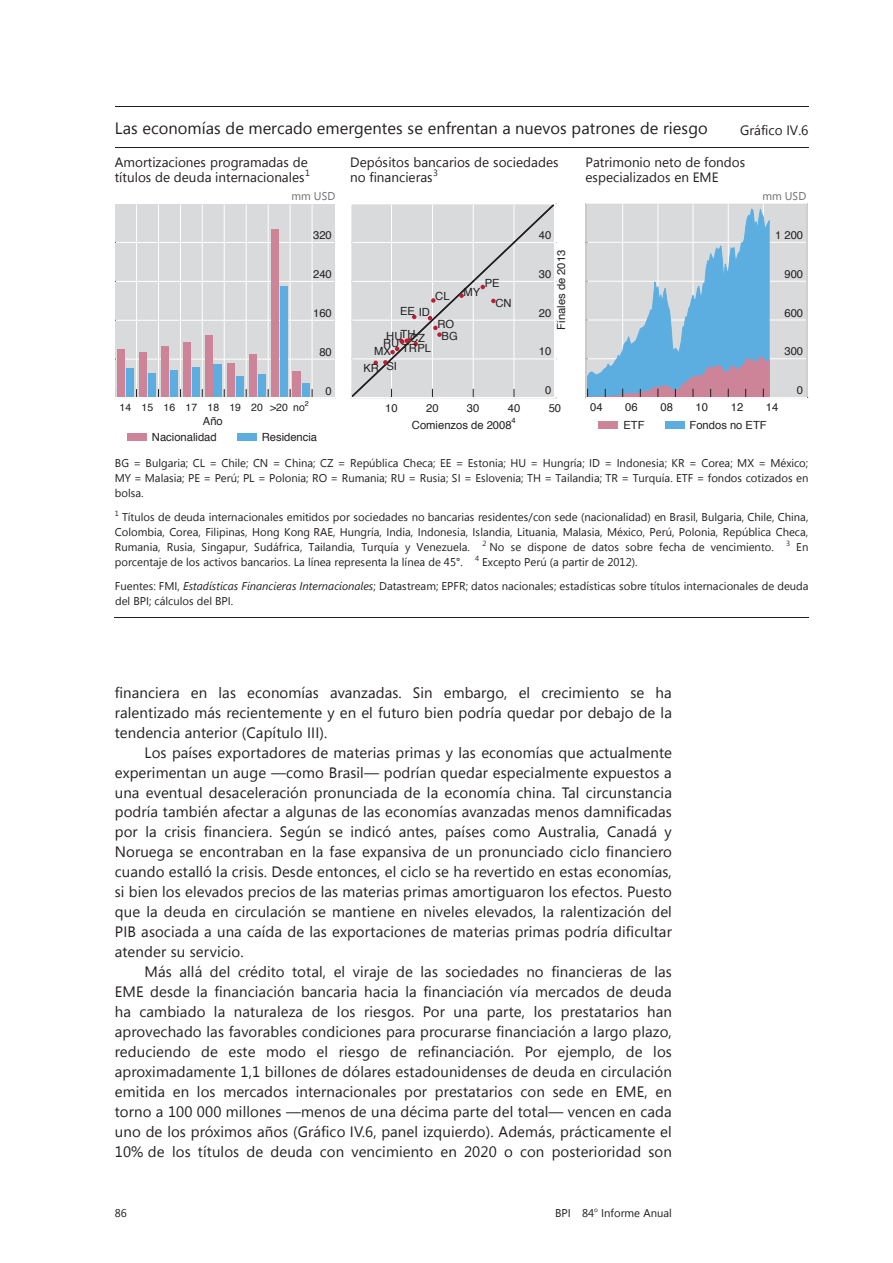
<style>
.page{position:relative;width:893px;height:1263px;background:#fff}
.page>*{position:absolute;margin:0;border:0;box-sizing:border-box;transform-origin:0 0}
.t1{font:16.5px/21.9px "Segoe UI";color:#231f20}
.t2{font:15px/20px "Segoe UI";letter-spacing:.005em;color:#231f20;text-align:justify}
.t3{font:13.5px/15px "Segoe UI";color:#231f20}
.t4{font:11.25px/15px "Segoe UI";color:#231f20;text-align:justify}
.t5{font:11.25px/14.9px "Helvetica";color:#231f20}
.t6{font:11.25px "Segoe UI";color:#6c6d70}
.t7{font:10.5px "Helvetica";color:#231f20}
.t8{font:9px "Segoe UI";color:#231f20}
.t9{font:7.65px "Helvetica";color:#231f20}
.t10{font:7.5px "Segoe UI";color:#231f20}
.t11{font:7.2px "Helvetica";color:#231f20}
.t12{font:6.6px "Segoe UI";color:#231f20}
.s1{font-style:italic}
</style>
<div class="page">
<hr style="left:115px;top:106px;width:693px;height:1px;background:#231f20">
<hr style="left:115px;top:147px;width:471px;height:1px;background:#231f20">
<hr style="left:586px;top:147px;width:125px;height:1px;background:#231f20">
<hr style="left:711px;top:147px;width:97px;height:1px;background:#231f20">
<hr style="left:114px;top:617px;width:694px;height:1px;background:#231f20">
<svg style="left:115px;top:204px;width:221px;height:195px;background:#d2d1d7"></svg>
<div style="left:127px;top:433px;width:19px;height:8px;background:#cd8498"></div>
<div style="left:237px;top:433px;width:19px;height:8px;background:#5daee0"></div>
<svg style="left:352px;top:203px;width:204px;height:193px;background:#d8d7d9"></svg>
<div style="left:350px;top:203px;width:205px;height:195px;border:1px solid #fff"></div>
<svg style="left:585px;top:203px;width:223px;height:195px;background:#acc4d9"></svg>
<div style="left:586px;top:203px;width:221px;height:195px;border:1px solid #fff"></div>
<div style="left:599px;top:421px;width:19px;height:8px;background:#cd8498"></div>
<div style="left:665px;top:421px;width:19px;height:8px;background:#5daee0"></div>
<p class="t1" style="left:115px;top:117px;width:594px">Las economías de mercado emergentes se enfrentan a nuevos patrones de riesgo</p>
<p class="t3" style="left:740px;top:122px;width:70px">Gráfico IV.6</p>
<p class="t3" style="left:115px;top:155px;width:195px">Amortizaciones programadas de títulos de deuda internacionales</p>
<p class="t8" style="left:305px;top:166px;width:6px">1</p>
<p class="t3" style="left:350px;top:155px;width:210px">Depósitos bancarios de sociedades no financieras</p>
<p class="t3" style="left:585px;top:155px;width:161px">Patrimonio neto de fondos especializados en EME</p>
<p class="t8" style="left:433px;top:166px;width:6px">3</p>
<p class="t6" style="left:291px;top:189px;width:46px">mm USD</p>
<p class="t6" style="left:762px;top:189px;width:46px">mm USD</p>
<p class="t5" style="left:313px;top:228px;width:20px">320</p>
<p class="t5" style="left:539px;top:228px;width:14px">40</p>
<p class="t5" style="left:775px;top:228px;width:30px">1 200</p>
<p class="t5" style="left:313px;top:267px;width:20px">240</p>
<p class="t5" style="left:313px;top:306px;width:20px">160</p>
<p class="t5" style="left:319px;top:345px;width:14px">80</p>
<p class="t5" style="left:485px;top:276px;width:16px">PE</p>
<p class="t5" style="left:463px;top:285px;width:18px">MY</p>
<p class="t5" style="left:435px;top:289px;width:16px">CL</p>
<p class="t5" style="left:495px;top:296px;width:18px">CN</p>
<p class="t5" style="left:400px;top:304px;width:16px">EE</p>
<p class="t5" style="left:386px;top:329px;width:18px">HU</p>
<p class="t5" style="left:419px;top:305px;width:13px">ID</p>
<p class="t5" style="left:437px;top:317px;width:18px">RO</p>
<p class="t5" style="left:401px;top:327px;width:16px">TH</p>
<p class="t5" style="left:442px;top:329px;width:18px">BG</p>
<p class="t5" style="left:410px;top:331px;width:16px">CZ</p>
<p class="t5" style="left:383px;top:332px;width:18px;line-height:23.2px;text-align:center">RU<br>SI</p>
<p class="t5" style="left:402px;top:341px;width:30px">TRPL</p>
<p class="t5" style="left:374px;top:344px;width:18px">MX</p>
<p class="t5" style="left:363px;top:361px;width:17px">KR</p>
<p class="t5" style="left:554px;top:330px;width:81px;rotate:-90deg">Finales de 2013</p>
<p class="t5" style="left:539px;top:267px;width:14px">30</p>
<p class="t5" style="left:539px;top:306px;width:14px">20</p>
<p class="t5" style="left:539px;top:344px;width:14px">10</p>
<p class="t5" style="left:784px;top:267px;width:20px">900</p>
<p class="t5" style="left:784px;top:306px;width:20px">600</p>
<p class="t5" style="left:784px;top:344px;width:20px">300</p>
<p class="t5" style="left:326px;top:383px;width:8px">0</p>
<p class="t5" style="left:545px;top:383px;width:8px">0</p>
<p class="t5" style="left:797px;top:383px;width:8px">0</p>
<p class="t11" style="left:305px;top:398px;width:5px">2</p>
<p class="t7" style="left:120px;top:399px;width:187px">14 15 16 17 18 19 20 &gt;20 no</p>
<p class="t5" style="left:152px;top:413px;width:72px;line-height:16px;text-indent:51px">Año<br>Nacionalidad</p>
<p class="t5" style="left:262px;top:430px;width:57px">Residencia</p>
<p class="t5" style="left:385px;top:401px;width:14px">10</p>
<p class="t5" style="left:426px;top:401px;width:14px">20</p>
<p class="t5" style="left:467px;top:401px;width:14px">30</p>
<p class="t5" style="left:508px;top:401px;width:14px">40</p>
<p class="t5" style="left:549px;top:401px;width:14px">50</p>
<p class="t5" style="left:412px;top:418px;width:101px">Comienzos de 2008</p>
<p class="t9" style="left:512px;top:414px;width:6px">4</p>
<p class="t5" style="left:590px;top:400px;width:14px">04</p>
<p class="t5" style="left:625px;top:400px;width:14px">06</p>
<p class="t5" style="left:660px;top:400px;width:14px">08</p>
<p class="t5" style="left:696px;top:400px;width:14px">10</p>
<p class="t5" style="left:731px;top:400px;width:14px">12</p>
<p class="t5" style="left:766px;top:400px;width:14px">14</p>
<p class="t5" style="left:623px;top:418px;width:23px">ETF</p>
<p class="t5" style="left:690px;top:418px;width:79px">Fondos no ETF</p>
<p class="t4" style="left:115px;top:456px;width:695px">BG = Bulgaria; CL = Chile; CN = China; CZ = República Checa; EE = Estonia; HU = Hungría; ID = Indonesia; KR = Corea; MX = México; MY = Malasia; PE = Perú; PL = Polonia; RO = Rumania; RU = Rusia; SI = Eslovenia; TH = Tailandia; TR = Turquía. ETF = fondos cotizados en bolsa.</p>
<p class="t10" style="left:115px;top:508px;width:6px">1</p>
<p class="t4" style="left:115px;top:509px;width:695px;text-indent:7px">Títulos de deuda internacionales emitidos por sociedades no bancarias residentes/con sede (nacionalidad) en Brasil, Bulgaria, Chile, China, Colombia, Corea, Filipinas, Hong Kong RAE, Hungría, India, Indonesia, Islandia, Lituania, Malasia, México, Perú, Polonia, República Checa, Rumania, Rusia, Singapur, Sudáfrica, Tailandia, Turquía y Venezuela.</p>
<p class="t10" style="left:482px;top:538px;width:6px">2</p>
<p class="t4" style="left:490px;top:539px;width:286px">No se dispone de datos sobre fecha de vencimiento.</p>
<p class="t10" style="left:786px;top:538px;width:6px">3</p>
<p class="t4" style="left:796px;top:539px;width:14px">En</p>
<p class="t4" style="left:115px;top:554px;width:349px">porcentaje de los activos bancarios. La línea representa la línea de 45°.</p>
<p class="t10" style="left:475px;top:553px;width:6px">4</p>
<p class="t4" style="left:115px;top:550px;width:695px;line-height:24px;text-indent:367px">Excepto Perú (a partir de 2012).<br>Fuentes: FMI, <span class="s1">Estadísticas Financieras Internacionales</span>; Datastream; EPFR; datos nacionales; estadísticas sobre títulos internacionales de deuda</p>
<p class="t4" style="left:115px;top:593px;width:120px">del BPI; cálculos del BPI.</p>
<p class="t2" style="left:115px;top:682px;width:559px">financiera en las economías avanzadas. Sin embargo, el crecimiento se ha ralentizado más recientemente y en el futuro bien podría quedar por debajo de la tendencia anterior (Capítulo III).</p>
<p class="t2" style="left:115px;top:742px;width:559px;text-indent:30px">Los países exportadores de materias primas y las economías que actualmente experimentan un auge —como Brasil— podrían quedar especialmente expuestos a una eventual desaceleración pronunciada de la economía china. Tal circunstancia podría también afectar a algunas de las economías avanzadas menos damnificadas por la crisis financiera. Según se indicó antes, países como Australia, Canadá y Noruega se encontraban en la fase expansiva de un pronunciado ciclo financiero cuando estalló la crisis. Desde entonces, el ciclo se ha revertido en estas economías, si bien los elevados precios de las materias primas amortiguaron los efectos. Puesto que la deuda en circulación se mantiene en niveles elevados, la ralentización del PIB asociada a una caída de las exportaciones de materias primas podría dificultar atender su servicio.</p>
<p class="t2" style="left:115px;top:961px;width:559px;text-indent:30px">Más allá del crédito total, el viraje de las sociedades no financieras de las EME desde la financiación bancaria hacia la financiación vía mercados de deuda ha cambiado la naturaleza de los riesgos. Por una parte, los prestatarios han aprovechado las favorables condiciones para procurarse financiación a largo plazo, reduciendo de este modo el riesgo de refinanciación. Por ejemplo, de los aproximadamente 1,1 billones de dólares estadounidenses de deuda en circulación emitida en los mercados internacionales por prestatarios con sede en EME, en torno a 100 000 millones —menos de una décima parte del total— vencen en cada uno de los próximos años (Gráfico IV.6, panel izquierdo). Además, prácticamente el 10% de los títulos de deuda con vencimiento en 2020 o con posterioridad son</p>
<p class="t1" style="left:115px;top:704px;width:538px">Las ventajas demográficas para los precios de la vivienda se convierten en desventajas</p>
<p class="t3" style="left:115px;top:759px;width:130px">Puntos básicos al año</p>
<p class="t5" style="left:124px;top:981px;width:17px">KR</p>
<p class="t5" style="left:160px;top:981px;width:15px">JP</p>
<p class="t5" style="left:194px;top:981px;width:16px">PT</p>
<p class="t5" style="left:228px;top:981px;width:17px">DE</p>
<p class="t5" style="left:266px;top:981px;width:11px">IT</p>
<p class="t5" style="left:297px;top:981px;width:18px">GR</p>
<p class="t5" style="left:335px;top:981px;width:11px">FI</p>
<p class="t5" style="left:367px;top:981px;width:17px">ES</p>
<p class="t5" style="left:401px;top:981px;width:17px">DK</p>
<p class="t5" style="left:436px;top:981px;width:16px">NL</p>
<p class="t5" style="left:471px;top:981px;width:16px">FR</p>
<p class="t5" style="left:505px;top:981px;width:17px">BE</p>
<p class="t5" style="left:539px;top:981px;width:18px">CH</p>
<p class="t5" style="left:574px;top:981px;width:18px">GB</p>
<p class="t5" style="left:609px;top:981px;width:17px">CA</p>
<p class="t5" style="left:643px;top:981px;width:18px">NO</p>
<p class="t5" style="left:152px;top:1011px;width:112px">Histórico (1970–2009)<br>Previsto (2010–50)</p>
<p class="t5" style="left:347px;top:1011px;width:45px">Histórica<br>Prevista</p>
<p class="t4" style="left:115px;top:1067px;width:695px">GB = Reino Unido; GR = Grecia; IT = Italia; JP = Japón; KR = Corea; NL = Países Bajos; NO = Noruega; PT = Portugal; SE = Suecia;<br>US = Estados Unidos.</p>
<p class="t4" style="left:115px;top:1101px;width:524px">Fuente: E. Takáts, «Aging and house prices», <span class="s1">Journal of Housing Economics</span>, vol. 21, nº 2, 2012, pp. 131–41.</p>
<p class="t4" style="left:115px;top:1205px;width:14px">86</p>
<p class="t4" style="left:555px;top:1205px;width:41px">BPI 84</p>
<p class="t12" style="left:594px;top:1205px;width:5px">o</p>
<p class="t4" style="left:601px;top:1205px;width:72px">Informe Anual</p>
</div>
